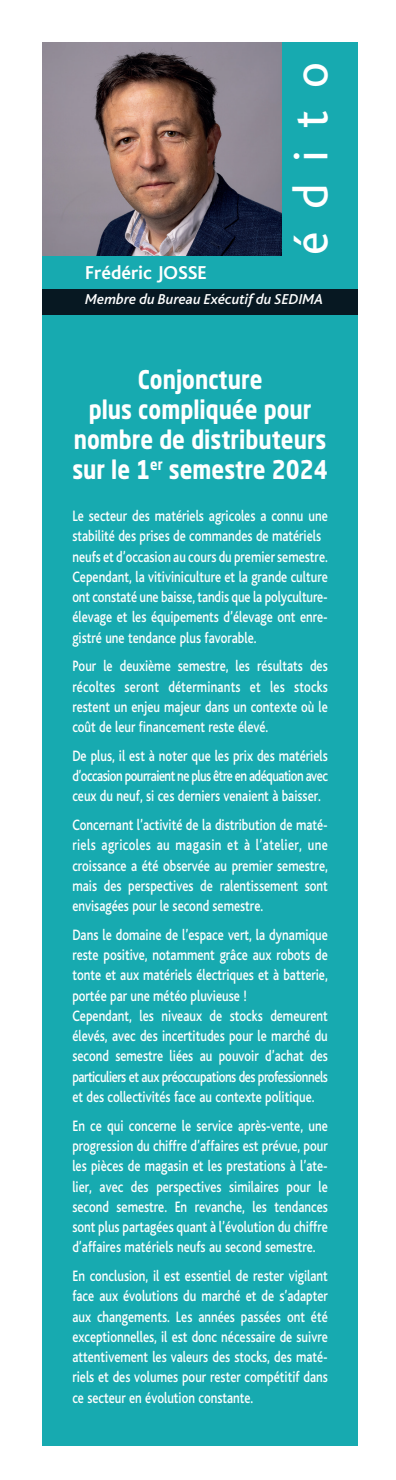
<style>
.page{position:relative;width:396px;height:1480px;background:#fff}
.page>*{position:absolute;margin:0;border:0;box-sizing:border-box;transform-origin:0 0}
.t1{font:49.5px "Bliss";letter-spacing:.45em;color:#fff}
.t2{font:700 25.5px/30px "Neo Sans Std";color:#fff;text-align:center;scale:.85 1}
.t3{font:700 19.5px "Bliss";color:#fff}
.t4{font:500 15.75px/20.2px "Bliss";color:#fff;text-align:justify;scale:.8 1}
.t5{font:italic 500 15px "Bliss";color:#fff}
</style>
<div class="page">
<div style="left:43px;top:43px;width:314px;height:1403px;background:#17aab0"></div>
<div style="left:43px;top:289px;width:314px;height:26px;background:#071822"></div>
<img style="left:43px;top:43px;width:238px;height:212px">
<p class="t1" style="left:285px;top:255px;width:195px;rotate:-90deg">édito</p>
<p class="t3" style="left:85px;top:262px;width:123px">Frédéric JOSSE</p>
<p class="t5" style="left:85px;top:291px;width:239px">Membre du Bureau Exécutif du SEDIMA</p>
<p class="t2" style="left:72px;top:364px;width:302px">Conjoncture<br>plus compliquée pour nombre de distributeurs sur le 1<sup>er</sup> semestre 2024</p>
<p class="t4" style="left:72px;top:506px;width:320px">Le secteur des matériels agricoles a connu une stabilité des prises de commandes de matériels</p>
<p class="t4" style="left:72px;top:547px;width:320px">neufs et d’occasion au cours du premier semestre.<br>Cependant, la vitiviniculture et la grande culture ont constaté une baisse, tandis que la polyculture&shy;élevage et les équipements d’élevage ont enre&shy;gistré une tendance plus favorable.</p>
<p class="t4" style="left:72px;top:656px;width:321px">Pour le deuxième semestre, les résultats des récoltes seront déterminants et les stocks restent un enjeu majeur dans un contexte où le coût de leur financement reste élevé.</p>
<p class="t4" style="left:72px;top:746px;width:320px">De plus, il est à noter que les prix des matériels d’occasion pourraient ne plus être en adéquation avec ceux du neuf, si ces derniers venaient à baisser.</p>
<p class="t4" style="left:72px;top:815px;width:320px">Concernant l’activité de la distribution de maté&shy;riels agricoles au magasin et à l’atelier, une croissance a été observée au premier semestre, mais des perspectives de ralentissement sont envisagées pour le second semestre.</p>
<p class="t4" style="left:72px;top:925px;width:320px">Dans le domaine de l’espace vert, la dynamique reste positive, notamment grâce aux robots de tonte et aux matériels électriques et à batterie, portée par une météo pluvieuse !</p>
<p class="t4" style="left:72px;top:1006px;width:320px">Cependant, les niveaux de stocks demeurent élevés, avec des incertitudes pour le marché du second semestre liées au pouvoir d’achat des particuliers et aux préoccupations des professionnels et des collectivités face au contexte politique.</p>
<p class="t4" style="left:72px;top:1116px;width:320px">En ce qui concerne le service après-vente, une progression du chiffre d’affaires est prévue, pour les pièces de magasin et les prestations à l’ate&shy;lier, avec des perspectives similaires pour le second semestre. En revanche, les tendances sont plus partagées quant à l’évolution du chiffre d’affaires matériels neufs au second semestre.</p>
<p class="t4" style="left:72px;top:1266px;width:320px">En conclusion, il est essentiel de rester vigilant face aux évolutions du marché et de s’adapter aux changements. Les années passées ont été exceptionnelles, il est donc nécessaire de suivre attentivement les valeurs des stocks, des maté&shy;riels et des volumes pour rester compétitif dans ce secteur en évolution constante.</p>
</div>
